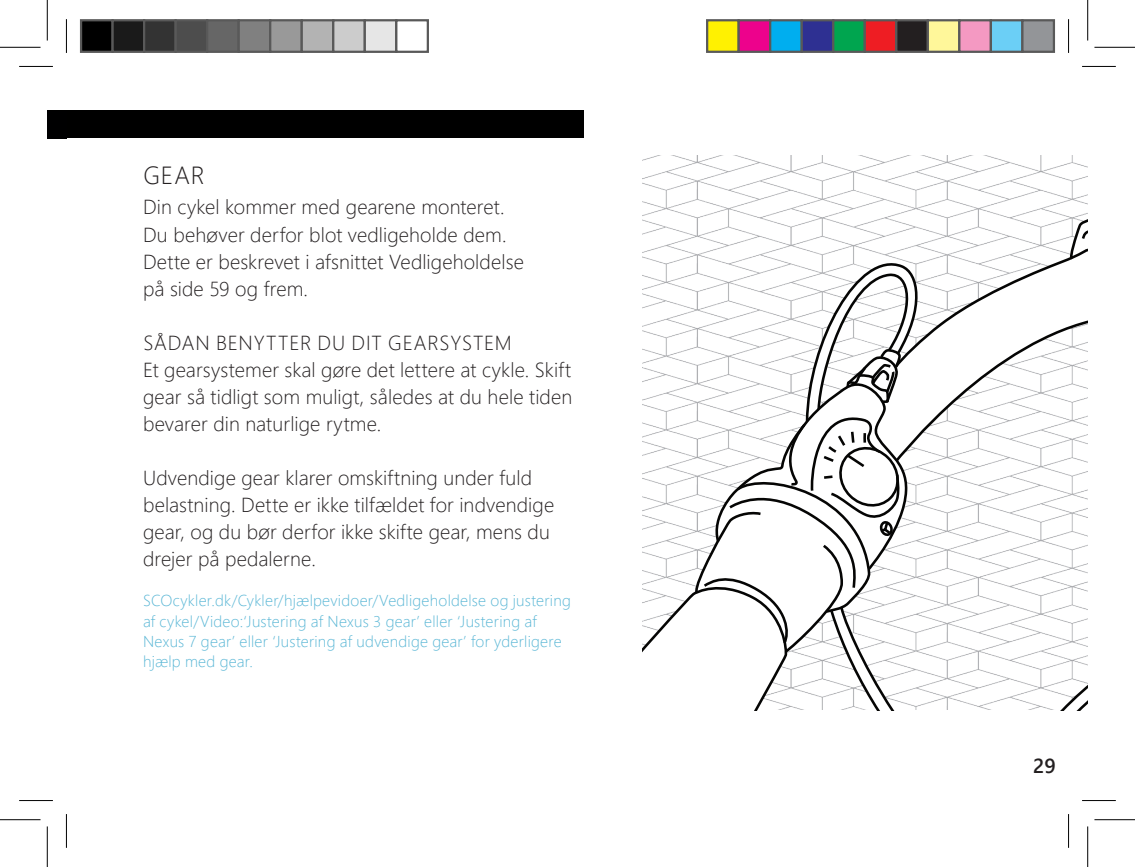
<style>
.page{position:relative;width:1135px;height:867px;background:#fff}
.page>*{position:absolute;margin:0;border:0;box-sizing:border-box;transform-origin:0 0}
.t1{font:24.75px "Webly Sleek UI Light";color:#231f20}
.t2{font:20.25px/27px "Webly Sleek UI Light";letter-spacing:.005em;color:#231f20;text-align:justify}
.t3{font:20.25px "Webly Sleek UI Light";letter-spacing:.045em;color:#231f20}
.t4{font:20.25px "Webly Sleek UI Semibold";color:#231f20}
.t5{font:15.75px/20.2px "Webly Sleek UI Light";letter-spacing:.015em;color:#59b6d5}
</style>
<div class="page">
<div style="left:47px;top:110px;width:19px;height:28px;background:#000"></div>
<div style="left:66px;top:110px;width:517px;height:28px;background:#000"></div>
<svg style="left:642px;top:155px;width:445px;height:52px"></svg>
<svg style="left:642px;top:207px;width:445px;height:503px"></svg>
<div style="left:47px;top:111px;width:19px;height:28px;background:#000001"></div>
<hr style="left:19px;top:66px;width:34px;height:1px;background:#000">
<hr style="left:1081px;top:66px;width:34px;height:1px;background:#000">
<hr style="left:19px;top:799px;width:34px;height:1px;background:#000">
<hr style="left:1081px;top:799px;width:34px;height:1px;background:#000">
<hr style="left:66px;top:19px;width:1px;height:34px;background:#000">
<hr style="left:66px;top:813px;width:1px;height:34px;background:#000">
<hr style="left:1067px;top:19px;width:1px;height:34px;background:#000">
<hr style="left:1067px;top:813px;width:1px;height:34px;background:#000">
<hr style="left:0;top:47px;width:40px;height:1px;background:#000">
<hr style="left:1094px;top:47px;width:40px;height:1px;background:#000">
<hr style="left:0;top:819px;width:40px;height:1px;background:#000">
<hr style="left:1094px;top:819px;width:40px;height:1px;background:#000">
<hr style="left:47px;top:0;width:1px;height:40px;background:#000">
<hr style="left:47px;top:826px;width:1px;height:40px;background:#000">
<hr style="left:1086px;top:0;width:1px;height:40px;background:#000">
<hr style="left:1086px;top:826px;width:1px;height:40px;background:#000">
<div style="left:81px;top:20px;width:32px;height:32px;background:#000"></div>
<div style="left:80px;top:19px;width:34px;height:34px;border:2px solid #595959"></div>
<div style="left:113px;top:20px;width:31px;height:32px;background:#1a1a1a"></div>
<div style="left:111px;top:19px;width:34px;height:34px;border:2px solid #595959"></div>
<div style="left:144px;top:20px;width:32px;height:32px;background:#333"></div>
<div style="left:143px;top:19px;width:34px;height:34px;border:2px solid #595959"></div>
<div style="left:176px;top:20px;width:31px;height:32px;background:#4d4d4d"></div>
<div style="left:174px;top:19px;width:34px;height:34px;border:2px solid #595959"></div>
<div style="left:207px;top:20px;width:32px;height:32px;background:#666"></div>
<div style="left:206px;top:19px;width:34px;height:34px;border:2px solid #595959"></div>
<div style="left:239px;top:20px;width:31px;height:32px;background:#808080"></div>
<div style="left:237px;top:19px;width:34px;height:34px;border:2px solid #595959"></div>
<div style="left:270px;top:20px;width:32px;height:32px;background:#999"></div>
<div style="left:269px;top:19px;width:34px;height:34px;border:2px solid #595959"></div>
<div style="left:302px;top:20px;width:31px;height:32px;background:#b3b3b3"></div>
<div style="left:300px;top:19px;width:34px;height:34px;border:2px solid #595959"></div>
<div style="left:333px;top:20px;width:32px;height:32px;background:#ccc"></div>
<div style="left:332px;top:19px;width:34px;height:34px;border:2px solid #595959"></div>
<div style="left:365px;top:20px;width:31px;height:32px;background:#e6e6e6"></div>
<div style="left:363px;top:19px;width:34px;height:34px;border:2px solid #595959"></div>
<div style="left:395px;top:19px;width:34px;height:34px;border:2px solid #595959"></div>
<div style="left:707px;top:20px;width:31px;height:32px;background:#fff101"></div>
<div style="left:705px;top:19px;width:34px;height:34px;border:2px solid #595959"></div>
<div style="left:738px;top:20px;width:32px;height:32px;background:#ed028c"></div>
<div style="left:737px;top:19px;width:34px;height:34px;border:2px solid #595959"></div>
<div style="left:770px;top:20px;width:31px;height:32px;background:#00aeef"></div>
<div style="left:768px;top:19px;width:34px;height:34px;border:2px solid #595959"></div>
<div style="left:801px;top:20px;width:32px;height:32px;background:#2e3092"></div>
<div style="left:800px;top:19px;width:34px;height:34px;border:2px solid #595959"></div>
<div style="left:833px;top:20px;width:31px;height:32px;background:#00a54f"></div>
<div style="left:831px;top:19px;width:34px;height:34px;border:2px solid #595959"></div>
<div style="left:864px;top:20px;width:32px;height:32px;background:#ee1d23"></div>
<div style="left:863px;top:19px;width:34px;height:34px;border:2px solid #595959"></div>
<div style="left:896px;top:20px;width:31px;height:32px;background:#231f20"></div>
<div style="left:894px;top:19px;width:34px;height:34px;border:2px solid #595959"></div>
<div style="left:927px;top:20px;width:32px;height:32px;background:#fff79a"></div>
<div style="left:926px;top:19px;width:34px;height:34px;border:2px solid #595959"></div>
<div style="left:959px;top:20px;width:31px;height:32px;background:#f499c2"></div>
<div style="left:957px;top:19px;width:34px;height:34px;border:2px solid #595959"></div>
<div style="left:990px;top:20px;width:32px;height:32px;background:#6bcff6"></div>
<div style="left:989px;top:19px;width:34px;height:34px;border:2px solid #595959"></div>
<div style="left:1022px;top:20px;width:31px;height:32px;background:#939598"></div>
<div style="left:1020px;top:19px;width:34px;height:34px;border:2px solid #595959"></div>
<p class="t1" style="left:143px;top:156px;width:63px">GEAR</p>
<p class="t2" style="left:143px;top:193px;width:363px">Din cykel kommer med gearene monteret.</p>
<p class="t2" style="left:143px;top:220px;width:365px">Du behøver derfor blot vedligeholde dem.</p>
<p class="t2" style="left:143px;top:247px;width:382px">Dette er beskrevet i afsnittet Vedligeholdelse</p>
<p class="t2" style="left:143px;top:274px;width:166px">på side 59 og frem.</p>
<p class="t3" style="left:143px;top:327px;width:370px">SÅDAN BENYTTER DU DIT GEARSYSTEM</p>
<p class="t2" style="left:143px;top:355px;width:430px">Et gearsystemer skal gøre det lettere at cykle. Skift gear så tidligt som muligt, således at du hele tiden bevarer din naturlige rytme.</p>
<p class="t2" style="left:143px;top:463px;width:412px;text-align:left">Udvendige gear klarer omskiftning under fuld belastning. Dette er ikke tilfældet for indvendige gear, og du bør derfor ikke skifte gear, mens du drejer på pedalerne.</p>
<p class="t5" style="left:143px;top:589px;width:429px">SCOcykler.dk/Cykler/hjælpevidoer/Vedligeholdelse og justering af cykel/Video:‘Justering af Nexus 3 gear’ eller ‘Justering af Nexus 7 gear’ eller ‘Justering af udvendige gear’ for yderligere hjælp med gear.</p>
<p class="t4" style="left:1032px;top:750px;width:24px">29</p>
</div>
